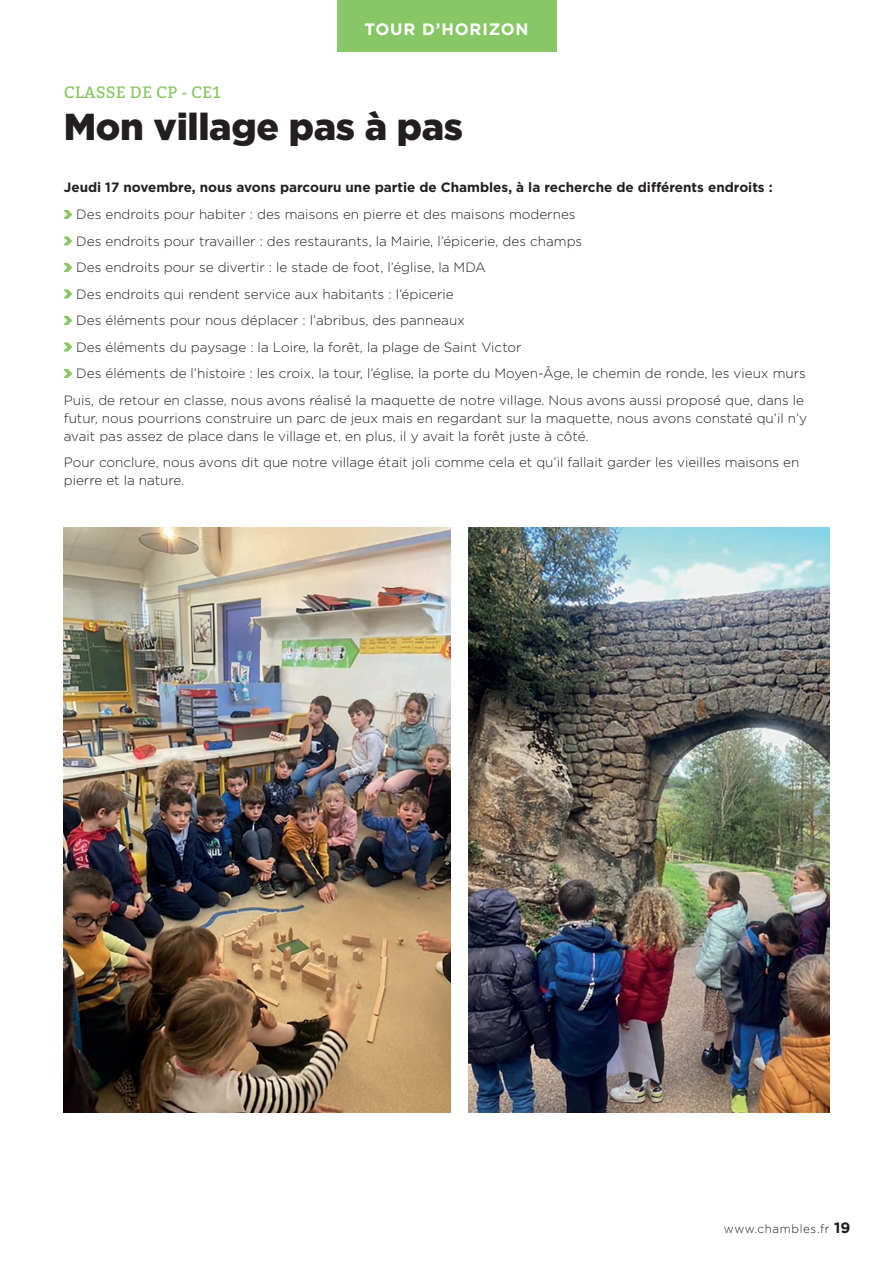
<style>
.page{position:relative;width:893px;height:1263px;background:#fff}
.page>*{position:absolute;margin:0;border:0;box-sizing:border-box;transform-origin:0 0}
.t1{font:900 37.5px "Gotham";letter-spacing:-.01em;color:#231f20}
.t2{font:16.5px "Bitter";letter-spacing:.01em;color:#87c765}
.t3{font:700 16.5px "Gotham";letter-spacing:.05em;color:#fff}
.t4{font:300 13.5px/18px "Gotham";color:#231f20}
.t5{font:700 13.5px "Gotham";color:#231f20}
.t6{font:300 12px "Gotham";letter-spacing:.05em;color:#231f20}
.s1{font-weight:700;font-size:15px}
</style>
<div class="page">
<div style="left:337px;top:0;width:219px;height:51px;background:#87c765"></div>
<svg style="left:64px;top:210px;width:8px;height:9px"></svg>
<svg style="left:64px;top:236px;width:8px;height:9px"></svg>
<svg style="left:64px;top:263px;width:8px;height:9px"></svg>
<svg style="left:64px;top:289px;width:8px;height:9px"></svg>
<svg style="left:64px;top:316px;width:8px;height:9px"></svg>
<svg style="left:64px;top:342px;width:8px;height:9px"></svg>
<svg style="left:64px;top:369px;width:8px;height:9px"></svg>
<img style="left:469px;top:527px;width:360px;height:585px">
<img style="left:64px;top:527px;width:387px;height:585px">
<p class="t3" style="left:364px;top:18px;width:166px">TOUR D’HORIZON</p>
<p class="t2" style="left:64px;top:82px;width:159px">CLASSE DE CP - CE1</p>
<h1 class="t1" style="left:64px;top:105px;width:401px">Mon village pas à pas</h1>
<p class="t5" style="left:64px;top:179px;width:710px">Jeudi 17 novembre, nous avons parcouru une partie de Chambles, à la recherche de différents endroits :</p>
<p class="t4" style="left:76px;top:205px;width:501px">Des endroits pour habiter : des maisons en pierre et des maisons modernes</p>
<p class="t4" style="left:76px;top:231px;width:508px">Des endroits pour travailler : des restaurants, la Mairie, l’épicerie, des champs</p>
<p class="t4" style="left:76px;top:258px;width:411px">Des endroits pour se divertir : le stade de foot, l’église, la MDA</p>
<p class="t4" style="left:76px;top:284px;width:379px">Des endroits qui rendent service aux habitants : l’épicerie</p>
<p class="t4" style="left:76px;top:311px;width:390px">Des éléments pour nous déplacer : l’abribus, des panneaux</p>
<p class="t4" style="left:76px;top:337px;width:447px">Des éléments du paysage : la Loire, la forêt, la plage de Saint Victor</p>
<p class="t4" style="left:76px;top:364px;width:731px">Des éléments de l’histoire : les croix, la tour, l’église, la porte du Moyen-Âge, le chemin de ronde, les vieux murs</p>
<p class="t4" style="left:64px;top:390px;width:742px">Puis, de retour en classe, nous avons réalisé la maquette de notre village. Nous avons aussi proposé que, dans le</p>
<p class="t4" style="left:64px;top:408px;width:745px">futur, nous pourrions construire un parc de jeux mais en regardant sur la maquette, nous avons constaté qu’il n’y avait pas assez de place dans le village et, en plus, il y avait la forêt juste à côté.</p>
<p class="t4" style="left:64px;top:453px;width:737px">Pour conclure, nous avons dit que notre village était joli comme cela et qu’il fallait garder les vieilles maisons en pierre et la nature.</p>
<p class="t6" style="left:724px;top:1221px;width:128px">www.chambles.fr <span class="s1">19</span></p>
</div>
